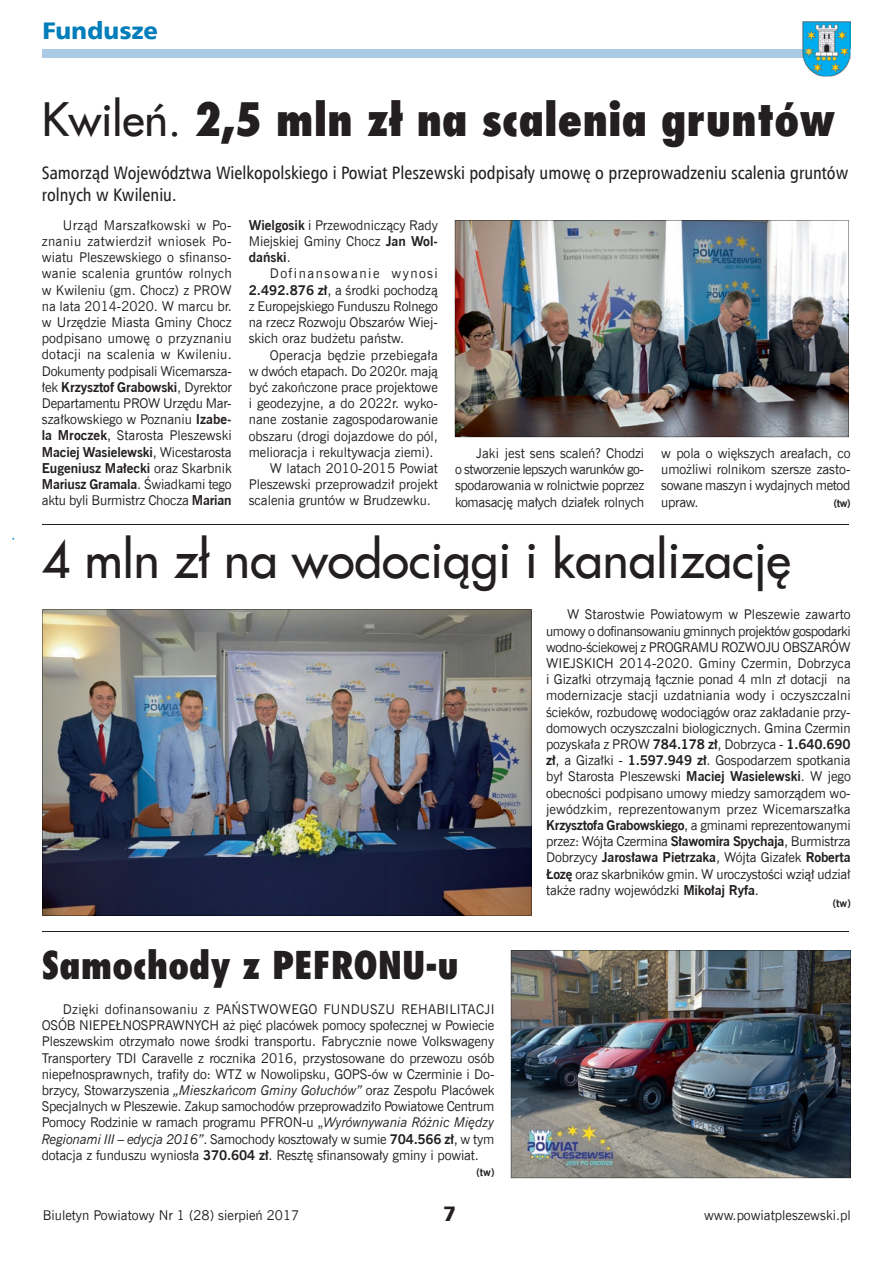
<style>
.page{position:relative;width:893px;height:1263px;background:#fff}
.page>*{position:absolute;margin:0;border:0;box-sizing:border-box;transform-origin:0 0}
.t1{font:49.65px "Fujiyama 2";color:#231f20}
.t2{font:800 45px "Fujiyama";color:#231f20}
.t3{font:800 37.5px "Fujiyama";color:#231f20}
.t4{font:24px "Humnst 777 Blk EU";color:#007dba}
.t5{font:21px "Humnst 777 Blk EU";color:#231f20}
.t6{font:18px/21.6px "Humnst 777 Cn EU";color:#231f20}
.t7{font:13.5px/16.2px "News Goth EU";color:#231f20;text-align:justify}
.t8{font:13.5px "News Goth EU";letter-spacing:-.02em;color:#231f20}
.t9{font:700 10.5px "News Goth EU";color:#231f20}
.s1{font-family:"Fujiyama 2";font-weight:400}
.s2{font-weight:700}
.s3{font-style:italic}
</style>
<div class="page">
<div style="left:43px;top:49px;width:773px;height:9px;background:#abcae5"></div>
<img style="left:803px;top:21px;width:47px;height:56px">
<svg style="left:803px;top:49px;width:13px;height:9px"></svg>
<hr style="left:42px;top:524px;width:806px;height:1px;background:#231f20">
<img style="left:511px;top:950px;width:340px;height:228px">
<img style="left:455px;top:220px;width:394px;height:217px">
<img style="left:43px;top:609px;width:488px;height:306px">
<hr style="left:42px;top:931px;width:806px;height:1px;background:#231f20">
<h3 class="t4" style="left:43px;top:15px;width:117px">Fundusze</h3>
<h2 class="t2" style="left:42px;top:89px;width:795px"><span class="s1">Kwileń.</span> 2,5 mln zł na scalenia gruntów</h2>
<h3 class="t6" style="left:42px;top:162px;width:808px">Samorząd Województwa Wielkopolskiego i Powiat Pleszewski podpisały umowę o przeprowadzeniu scalenia gruntów rolnych w Kwileniu.</h3>
<p class="t7" style="left:42px;top:217px;width:192px;text-indent:21px">Urząd Marszałkowski w Po&shy;znaniu zatwierdził wniosek Po&shy;wiatu Pleszewskiego o sfinanso&shy;wanie scalenia gruntów rolnych w Kwileniu (gm. Chocz) z PROW na lata 2014-2020. W marcu br. w Urzędzie Miasta Gminy Chocz podpisano umowę o przyznaniu dotacji na scalenia w Kwileniu.<br>Dokumenty podpisali Wicemarsza&shy;łek <span class="s2">Krzysztof Grabowski</span>, Dyrektor Departamentu PROW Urzędu Mar&shy;szałkowskiego w Poznaniu <span class="s2">Izabe&shy;la Mroczek</span>, Starosta Pleszewski <span class="s2">Maciej Wasielewski</span>, Wicestarosta <span class="s2">Eugeniusz Małecki</span> oraz Skarbnik <span class="s2">Mariusz Gramala</span>. Świadkami tego aktu byli Burmistrz Chocza <span class="s2">Marian</span></p>
<p class="t7" style="left:249px;top:217px;width:191px"><span class="s2">Wielgosik</span> i Przewodniczący Rady Miejskiej Gminy Chocz <span class="s2">Jan Wol&shy;dański</span>.</p>
<p class="t7" style="left:249px;top:266px;width:191px;text-indent:21px">Dofinansowanie wynosi <span class="s2">2.492.876 zł</span>, a środki pochodzą z Europejskiego Funduszu Rolnego na rzecz Rozwoju Obszarów Wiej&shy;skich oraz budżetu państw.</p>
<p class="t7" style="left:270px;top:347px;width:170px">Operacja będzie przebiegała</p>
<p class="t8" style="left:249px;top:363px;width:191px">w dwóch etapach. Do 2020r. mają</p>
<p class="t7" style="left:249px;top:379px;width:191px">być zakończone prace projektowe</p>
<p class="t7" style="left:249px;top:396px;width:191px">i geodezyjne, a do 2022r. wyko-</p>
<p class="t7" style="left:249px;top:412px;width:191px">nane zostanie zagospodarowanie</p>
<p class="t7" style="left:249px;top:428px;width:191px">obszaru (drogi dojazdowe do pól,</p>
<p class="t7" style="left:249px;top:444px;width:186px">melioracja i rekultywacja ziemi).</p>
<p class="t7" style="left:270px;top:460px;width:170px">W latach 2010-2015 Powiat</p>
<p class="t7" style="left:249px;top:477px;width:191px">Pleszewski przeprowadził projekt</p>
<p class="t7" style="left:249px;top:493px;width:184px">scalenia gruntów w Brudzewku.</p>
<p class="t7" style="left:455px;top:445px;width:191px;text-indent:21px">Jaki jest sens scaleń? Chodzi o stworzenie lepszych warunków go&shy;spodarowania w rolnictwie poprzez komasację małych działek rolnych</p>
<p class="t7" style="left:661px;top:445px;width:191px">w pola o większych areałach, co umożliwi rolnikom szersze zasto&shy;sowane maszyn i wydajnych metod upraw.</p>
<p class="t9" style="left:834px;top:496px;width:18px">(tw)</p>
<h1 class="t1" style="left:42px;top:522px;width:750px">4 mln zł na wodociągi i kanalizację</h1>
<p class="t7" style="left:546px;top:607px;width:306px;text-indent:21px">W Starostwie Powiatowym w Pleszewie zawarto umowy o dofinansowaniu gminnych projektów gospodarki wodno-ściekowej z PROGRAMU ROZWOJU OBSZARÓW WIEJSKICH 2014-2020. Gminy Czermin, Dobrzyca i Gizałki otrzymają łącznie ponad 4 mln zł dotacji na modernizacje stacji uzdatniania wody i oczyszczalni ścieków, rozbudowę wodociągów oraz zakładanie przy&shy;domowych oczyszczalni biologicznych. Gmina Czermin pozyskała z PROW <span class="s2">784.178 zł</span>, Dobrzyca - <span class="s2">1.640.690 zł</span>, a Gizałki - <span class="s2">1.597.949 zł</span>. Gospodarzem spotkania był Starosta Pleszewski <span class="s2">Maciej Wasielewski</span>. W jego obecności podpisano umowy miedzy samorządem wo&shy;jewódzkim, reprezentowanym przez Wicemarszałka <span class="s2">Krzysztofa Grabowskiego</span>, a gminami reprezentowanymi przez: Wójta Czermina <span class="s2">Sławomira Spychaja</span>, Burmistrza Dobrzycy <span class="s2">Jarosława Pietrzaka</span>, Wójta Gizałek <span class="s2">Roberta Łozę</span> oraz skarbników gmin. W uroczystości wziął udział także radny wojewódzki <span class="s2">Mikołaj Ryfa</span>.</p>
<p class="t9" style="left:833px;top:897px;width:19px">(tw)</p>
<h3 class="t3" style="left:42px;top:940px;width:418px">Samochody z PEFRONU-u</h3>
<p class="t7" style="left:42px;top:1001px;width:454px;text-indent:21px">Dzięki dofinansowaniu z PAŃSTWOWEGO FUNDUSZU REHABILITACJI OSÓB NIEPEŁNOSPRAWNYCH aż pięć placówek pomocy społecznej w Powiecie Pleszewskim otrzymało nowe środki transportu. Fabrycznie nowe Volkswageny Transportery TDI Caravelle z rocznika 2016, przystosowane do przewozu osób niepełnosprawnych, trafiły do: WTZ w Nowolipsku, GOPS-ów w Czerminie i Do&shy;brzycy, Stowarzyszenia <span class="s3">„Mieszkańcom Gminy Gołuchów”</span> oraz Zespołu Placówek Specjalnych w Pleszewie. Zakup samochodów przeprowadziło Powiatowe Centrum Pomocy Rodzinie w ramach programu PFRON-u „<span class="s3">Wyrównywania Różnic Między Regionami III – edycja 2016”</span>. Samochody kosztowały w sumie <span class="s2">704.566 zł</span>, w tym dotacja z funduszu wyniosła <span class="s2">370.604 zł</span>. Resztę sfinansowały gminy i powiat.</p>
<p class="t9" style="left:476px;top:1166px;width:19px">(tw)</p>
<p class="t7" style="left:43px;top:1207px;width:258px">Biuletyn Powiatowy Nr 1 (28) sierpień 2017</p>
<h3 class="t5" style="left:444px;top:1200px;width:14px">7</h3>
<p class="t7" style="left:704px;top:1207px;width:148px">www.powiatpleszewski.pl</p>
</div>
